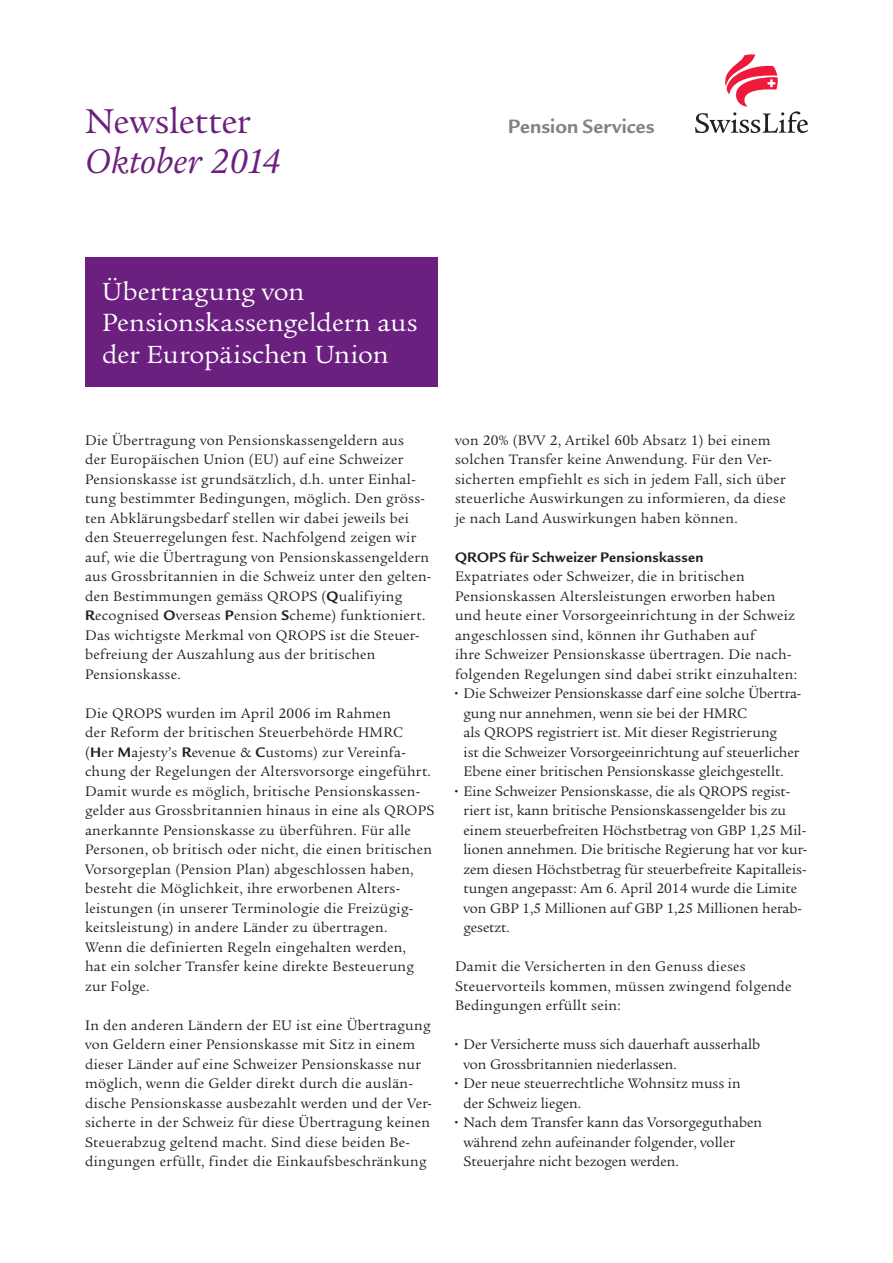
<style>
.page{position:relative;width:893px;height:1263px;background:#fff}
.page>*{position:absolute;margin:0;border:0;box-sizing:border-box;transform-origin:0 0}
.Book_25_27pt_K{font:italic 37.5px/40.5px "Legacy Serif ITC Pro";letter-spacing:.005em;color:#6b1f7e}
.Book_16_18pt_K{font:27px/31.5px "Legacy Serif ITC Pro";color:#fff}
.t1{font:700 21px "Legacy Sans ITC Pro";letter-spacing:.005em;color:#808285}
.Book_10_13pt_K{font:15px/19.5px "Legacy Serif ITC Pro";letter-spacing:.02em;color:#231f20}
.Book_10_13pt_K-2{font:15px/19.5px "Legacy Serif ITC Pro";color:#231f20}
.Book_10_13pt_K-3{font:700 15px "Legacy Sans ITC Pro";letter-spacing:.02em;color:#231f20}
.s1{font-style:normal}
.s2{font-family:"Legacy Sans ITC Pro";font-weight:700}
.s3{font-family:"Legacy Serif Std";font-weight:700}
</style>
<div class="page">
<div style="left:85px;top:257px;width:353px;height:129px;background:#6b1f7e"></div>
<svg style="left:695px;top:54px;width:113px;height:79px"></svg>
<p class="Book_25_27pt_K" style="left:85px;top:100px;width:197px"><span class="s1">Newsletter<br></span>Oktober 2014</p>
<p class="t1" style="left:508px;top:114px;width:148px">Pension Services</p>
<p class="Book_16_18pt_K" style="left:102px;top:275px;width:317px">Übertragung von<br>Pensionskassengeldern aus der Europäischen Union</p>
<p class="Book_10_13pt_K" style="left:85px;top:430px;width:348px">Die Übertragung von Pensionskassengeldern aus<br>der Europäischen Union (EU) auf eine Schweizer Pensionskasse ist grundsätzlich, d.h. unter Einhal&shy;tung bestimmter Bedingungen, möglich. Den gröss&shy;ten Abklärungsbedarf stellen wir dabei jeweils bei den Steuerregelungen fest. Nachfolgend zeigen wir auf, wie die Übertragung von Pensionskassengeldern aus Grossbritannien in die Schweiz unter den gelten&shy;den Bestimmungen gemäss QROPS (<span class="s2">Q</span>ualifiying <span class="s2">R</span>ecognised <span class="s2">O</span>verseas <span class="s2">P</span>ension <span class="s2">S</span>cheme) funktioniert.<br>Das wichtigste Merkmal von QROPS ist die Steuer&shy;befreiung der Auszahlung aus der britischen Pensionskasse.</p>
<p class="Book_10_13pt_K" style="left:85px;top:703px;width:351px">Die QROPS wurden im April 2006 im Rahmen<br>der Reform der britischen Steuerbehörde HMRC (<span class="s2">H</span>er <span class="s2">M</span>ajesty’s <span class="s2">R</span>evenue &amp; <span class="s2">C</span>ustoms) zur Vereinfa&shy;chung der Regelungen der Altersvorsorge eingeführt.<br>Damit wurde es möglich, britische Pensionskassen&shy;gelder aus Grossbritannien hinaus in eine als QROPS anerkannte Pensionskasse zu überführen. Für alle Personen, ob britisch oder nicht, die einen britischen Vorsorgeplan (Pension Plan) abgeschlossen haben, besteht die Möglichkeit, ihre erworbenen Alters&shy;leistungen (in unserer Terminologie die Freizügig&shy;keitsleistung) in andere Länder zu übertragen.<br>Wenn die definierten Regeln eingehalten werden,<br>hat ein solcher Transfer keine direkte Besteuerung zur Folge.</p>
<p class="Book_10_13pt_K" style="left:85px;top:1015px;width:348px">In den anderen Ländern der EU ist eine Übertragung von Geldern einer Pensionskasse mit Sitz in einem dieser Länder auf eine Schweizer Pensionskasse nur möglich, wenn die Gelder direkt durch die auslän&shy;dische Pensionskasse ausbezahlt werden und der Ver&shy;sicherte in der Schweiz für diese Übertragung keinen Steuerabzug geltend macht. Sind diese beiden Be&shy;dingungen erfüllt, findet die Einkaufsbeschränkung</p>
<p class="Book_10_13pt_K" style="left:455px;top:430px;width:332px">von 20% (BVV 2, Artikel 60b Absatz 1) bei einem solchen Transfer keine Anwendung. Für den Ver&shy;sicherten empfiehlt es sich in jedem Fall, sich über steuerliche Auswirkungen zu informieren, da diese je nach Land Auswirkungen haben können.</p>
<p class="Book_10_13pt_K-3" style="left:455px;top:548px;width:250px">QROPS für Schweizer Pensionskassen</p>
<p class="Book_10_13pt_K" style="left:455px;top:567px;width:344px">Expatriates oder Schweizer, die in britischen Pensionskassen Altersleistungen erworben haben und heute einer Vorsorgeeinrichtung in der Schweiz angeschlossen sind, können ihr Guthaben auf<br>ihre Schweizer Pensionskasse übertragen. Die nach&shy;folgenden Regelungen sind dabei strikt einzuhalten:</p>
<p class="Book_10_13pt_K-2" style="left:463px;top:684px;width:339px;text-indent:-9px"><span class="s3">•</span> Die Schweizer Pensionskasse darf eine solche Übertra&shy;gung nur annehmen, wenn sie bei der HMRC<br>als QROPS registriert ist. Mit dieser Registrierung<br>ist die Schweizer Vorsorgeeinrichtung auf steuerlicher Ebene einer britischen Pensionskasse gleichgestellt.</p>
<p class="Book_10_13pt_K-2" style="left:463px;top:781px;width:345px;text-indent:-9px"><span class="s3">•</span> Eine Schweizer Pensionskasse, die als QROPS regist&shy;riert ist, kann britische Pensionskassengelder bis zu einem steuerbefreiten Höchstbetrag von GBP 1,25 Mil&shy;lionen annehmen. Die britische Regierung hat vor kur&shy;zem diesen Höchstbetrag für steuerbefreite Kapitalleis&shy;tungen angepasst: Am 6. April 2014 wurde die Limite von GBP 1,5 Millionen auf GBP 1,25 Millionen herab&shy;gesetzt.</p>
<p class="Book_10_13pt_K" style="left:455px;top:957px;width:338px">Damit die Versicherten in den Genuss dieses<br>Steuervorteils kommen, müssen zwingend folgende<br>Bedingungen erfüllt sein:</p>
<p class="Book_10_13pt_K-2" style="left:463px;top:1035px;width:298px;text-indent:-9px"><span class="s3">•</span> Der Versicherte muss sich dauerhaft ausserhalb von Grossbritannien niederlassen.</p>
<p class="Book_10_13pt_K-2" style="left:463px;top:1074px;width:279px;text-indent:-9px"><span class="s3">•</span> Der neue steuerrechtliche Wohnsitz muss in der Schweiz liegen.</p>
<p class="Book_10_13pt_K-2" style="left:463px;top:1113px;width:300px;text-indent:-9px"><span class="s3">•</span> Nach dem Transfer kann das Vorsorgeguthaben während zehn aufeinander folgender, voller<br>Steuerjahre nicht bezogen werden.</p>
</div>
